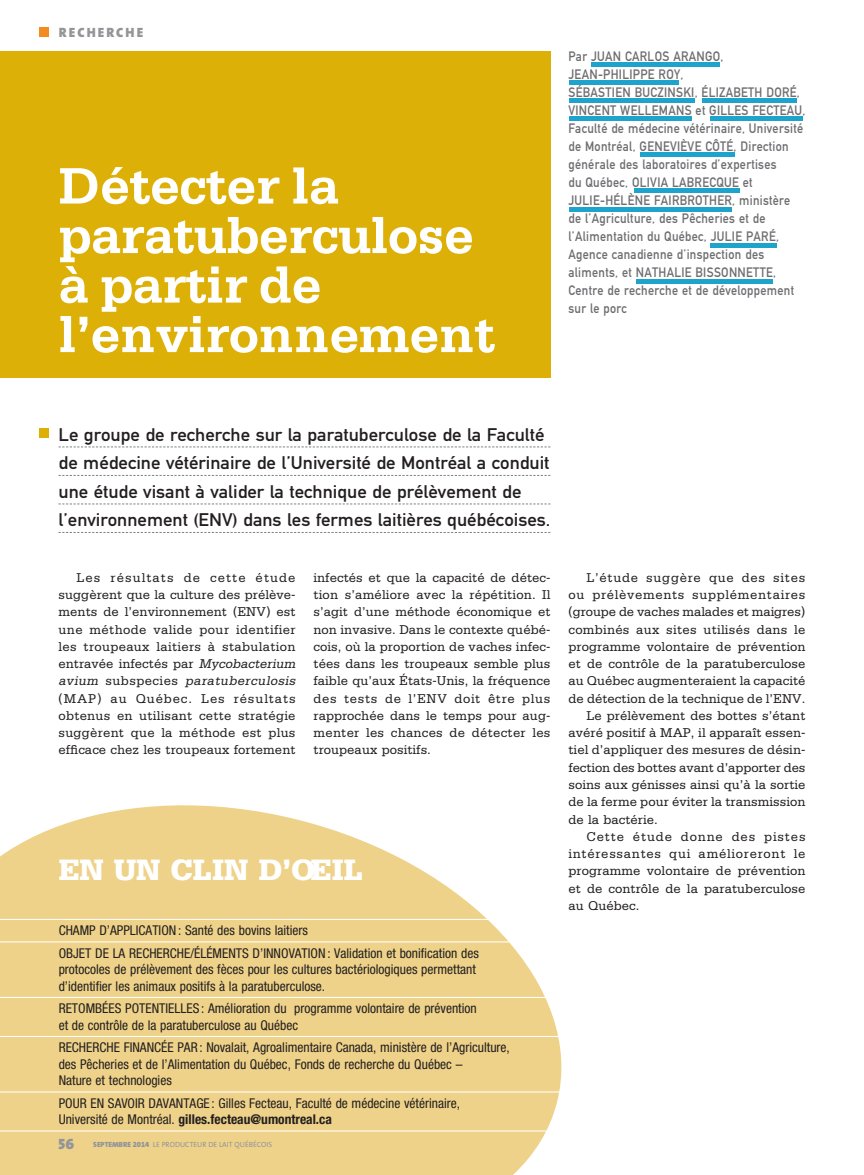
<style>
.page{position:relative;width:864px;height:1175px;background:#fff}
.page>*{position:absolute;margin:0;border:0;box-sizing:border-box;transform-origin:0 0}
.t1{font:700 54px/49.5px "Serifa";letter-spacing:-.01em;color:#fff}
.t2{font:900 31.2px "Serifa";color:#fff}
.t3{font:18px/28.5px "DIN Mittelschrift";color:#231f20;scale:1.05 1}
.t4{font:15px "The Mix Black Caps";color:#939598}
.t5{font:13.5px/17.2px "Serifa";letter-spacing:.005em;color:#231f20;text-align:justify}
.t6{font:condensed 13.5px/16.5px "Helvetica Neue";color:#231f20}
.t7{font:13.5px/18px "DIN Mittelschrift";letter-spacing:.025em;color:#6c6d70;scale:.9 1}
.t8{font:13.5px "Serifa";letter-spacing:.055em;color:#231f20}
.t9{font:13.5px "Serifa";letter-spacing:.025em;color:#231f20}
.t10{font:13.5px "Serifa";letter-spacing:.065em;color:#231f20}
.t11{font:900 13.5px "The Sans";letter-spacing:.15em;color:#939598}
.t12{font:7.5px "The Sans";color:#939598}
.s1{font-style:italic}
.s2{font-weight:700}
.s3{font-weight:900}
.s4{font-family:"The Sans Black Expert"}
</style>
<div class="page">
<hr style="left:592px;top:62px;width:128px;height:4px;background:#1ea3cc">
<div style="left:569px;top:80px;width:110px;height:5px;background:#1ea3cc"></div>
<div style="left:569px;top:98px;width:125px;height:5px;background:#1ea3cc"></div>
<div style="left:702px;top:98px;width:95px;height:5px;background:#1ea3cc"></div>
<div style="left:710px;top:116px;width:92px;height:5px;background:#1ea3cc"></div>
<div style="left:569px;top:116px;width:123px;height:5px;background:#1ea3cc"></div>
<div style="left:640px;top:152px;width:95px;height:5px;background:#1ea3cc"></div>
<div style="left:634px;top:188px;width:106px;height:5px;background:#1ea3cc"></div>
<hr style="left:569px;top:207px;width:163px;height:4px;background:#1ea3cc">
<div style="left:710px;top:243px;width:66px;height:5px;background:#1ea3cc"></div>
<div style="left:636px;top:279px;width:137px;height:5px;background:#1ea3cc"></div>
<div style="left:39px;top:28px;width:9px;height:9px;background:#f48b1f"></div>
<div style="left:0;top:51px;width:550px;height:327px;background:#ddb008"></div>
<div style="left:39px;top:428px;width:9px;height:9px;background:#ddb008"></div>
<svg style="left:59px;top:446px;width:491px;height:1px"></svg>
<svg style="left:59px;top:475px;width:491px;height:1px"></svg>
<svg style="left:59px;top:503px;width:491px;height:1px"></svg>
<svg style="left:59px;top:532px;width:491px;height:1px"></svg>
<svg style="left:0;top:805px;width:562px;height:369px;background:#f0d899"></svg>
<hr style="left:0;top:919px;width:600px;height:1px;background:#fff">
<hr style="left:0;top:941px;width:564px;height:1px;background:#fff">
<hr style="left:0;top:997px;width:564px;height:1px;background:#fff">
<hr style="left:0;top:1036px;width:600px;height:1px;background:#fff">
<hr style="left:0;top:1091px;width:600px;height:1px;background:#fff">
<hr style="left:0;top:1130px;width:600px;height:1px;background:#fff">
<p class="t11" style="left:59px;top:21px;width:86px">RECHERCHE</p>
<h1 class="t1" style="left:59px;top:160px;width:438px">Détecter la paratuberculose à partir de l’environnement</h1>
<p class="t7" style="left:568px;top:47px;width:265px">Par JUAN CARLOS ARANGO, JEAN-PHILIPPE ROY,<br>SÉBASTIEN BUCZINSKI, ÉLIZABETH DORÉ, VINCENT WELLEMANS et GILLES FECTEAU, Faculté de médecine vétérinaire, Université de Montréal, GENEVIÈVE CÔTÉ, Direction générale des laboratoires d’expertises<br>du Québec, OLIVIA LABRECQUE et JULIE-HÉLÈNE FAIRBROTHER, ministère de l’Agriculture, des Pêcheries et de l’Alimentation du Québec, JULIE PARÉ, Agence canadienne d’inspection des aliments, et NATHALIE BISSONNETTE, Centre de recherche et de développement sur le porc</p>
<p class="t3" style="left:59px;top:420px;width:470px">Le groupe de recherche sur la paratuberculose de la Faculté de médecine vétérinaire de l’Université de Montréal a conduit une étude visant à valider la technique de prélèvement de l’environnement (ENV) dans les fermes laitières québécoises.</p>
<p class="t5" style="left:59px;top:569px;width:241px;text-align:left;text-indent:18px">Les résultats de cette étude suggèrent que la culture des prélève&shy;ments de l’environnement (ENV) est une méthode valide pour identifier les troupeaux laitiers à stabulation entravée infectés par <span class="s1">Mycobacterium avium</span> s u b s p e c i e s <span class="s1">paratuberculosis </span>(MAP) au Québec. Les résultats obtenus en utilisant cette stratégie suggèrent que la méthode est plus efficace chez les troupeaux fortement</p>
<p class="t8" style="left:586px;top:570px;width:220px">L’étude suggère que des sites</p>
<p class="t5" style="left:314px;top:569px;width:238px">infectés et que la capacité de détec&shy;tion s’améliore avec la répétition. Il s’agit d’une méthode économique et non invasive. Dans le contexte québé&shy;cois, où la proportion de vaches infec&shy;tées dans les troupeaux semble plus faible qu’aux États-Unis, la fréquence des tests de l’ENV doit être plus rapprochée dans le temps pour aug&shy;menter les chances de détecter les troupeaux positifs.</p>
<p class="t8" style="left:568px;top:587px;width:238px">ou prélèvements supplémentaires</p>
<p class="t5" style="left:568px;top:603px;width:238px">(groupe de vaches malades et maigres)</p>
<p class="t9" style="left:568px;top:622px;width:238px">combinés aux sites utilisés dans le</p>
<p class="t5" style="left:568px;top:638px;width:239px">programme volontaire de prévention</p>
<p class="t5" style="left:568px;top:655px;width:238px">et de contrôle de la paratuberculose</p>
<p class="t5" style="left:568px;top:672px;width:239px">au Québec augmenteraient la capacité</p>
<p class="t5" style="left:568px;top:689px;width:238px">de détection de la technique de l’ENV.</p>
<p class="t5" style="left:586px;top:707px;width:220px">Le prélèvement des bottes s’étant</p>
<p class="t5" style="left:568px;top:724px;width:238px">avéré positif à MAP, il apparaît essen-</p>
<p class="t5" style="left:568px;top:741px;width:238px">tiel d’appliquer des mesures de désin-</p>
<p class="t5" style="left:568px;top:758px;width:238px">fection des bottes avant d’apporter des</p>
<p class="t5" style="left:568px;top:776px;width:239px">soins aux génisses ainsi qu’à la sortie</p>
<p class="t5" style="left:568px;top:793px;width:238px">de la ferme pour éviter la transmission</p>
<p class="t5" style="left:568px;top:810px;width:91px">de la bactérie.</p>
<p class="t10" style="left:586px;top:829px;width:221px">Cette étude donne des pistes</p>
<p class="t8" style="left:568px;top:846px;width:238px">intéressantes qui amélioreront le</p>
<p class="t5" style="left:568px;top:862px;width:239px">programme volontaire de prévention</p>
<p class="t5" style="left:568px;top:879px;width:238px">et de contrôle de la paratuberculose</p>
<p class="t5" style="left:568px;top:896px;width:73px">au Québec.</p>
<h2 class="t2" style="left:59px;top:851px;width:306px">EN UN CLIN D’OEIL</h2>
<p class="t6" style="left:59px;top:919px;width:422px;line-height:22.5px">CHAMP D’APPLICATION: Santé des bovins laitiers<br>OBJET DE LA RECHERCHE/ÉLÉMENTS D’INNOVATION: Validation et bonification des</p>
<p class="t6" style="left:59px;top:961px;width:419px">protocoles de prélèvement des fèces pour les cultures bactériologiques permettant d’identifier les animaux positifs à la paratuberculose.</p>
<p class="t6" style="left:59px;top:1000px;width:420px">RETOMBÉES POTENTIELLES : Amélioration du programme volontaire de prévention et de contrôle de la paratuberculose au Québec</p>
<p class="t6" style="left:59px;top:1039px;width:453px">RECHERCHE FINANCÉE PAR: Novalait, Agroalimentaire Canada, ministère de l’Agriculture, des Pêcheries et de l’Alimentation du Québec, Fonds de recherche du Québec –<br>Nature et technologies</p>
<p class="t6" style="left:59px;top:1094px;width:403px">POUR EN SAVOIR DAVANTAGE : Gilles Fecteau, Faculté de médecine vétérinaire,<br>Université de Montréal. <span class="s2">gilles.fecteau@umontreal.ca</span></p>
<p class="t4" style="left:59px;top:1131px;width:17px">56</p>
<p class="t12" style="left:93px;top:1138px;width:180px"><span class="s3">SEPTEMBRE</span> <span class="s4">2014</span> LE PRODUCTEUR DE LAIT QUÉBÉCOIS</p>
</div>
